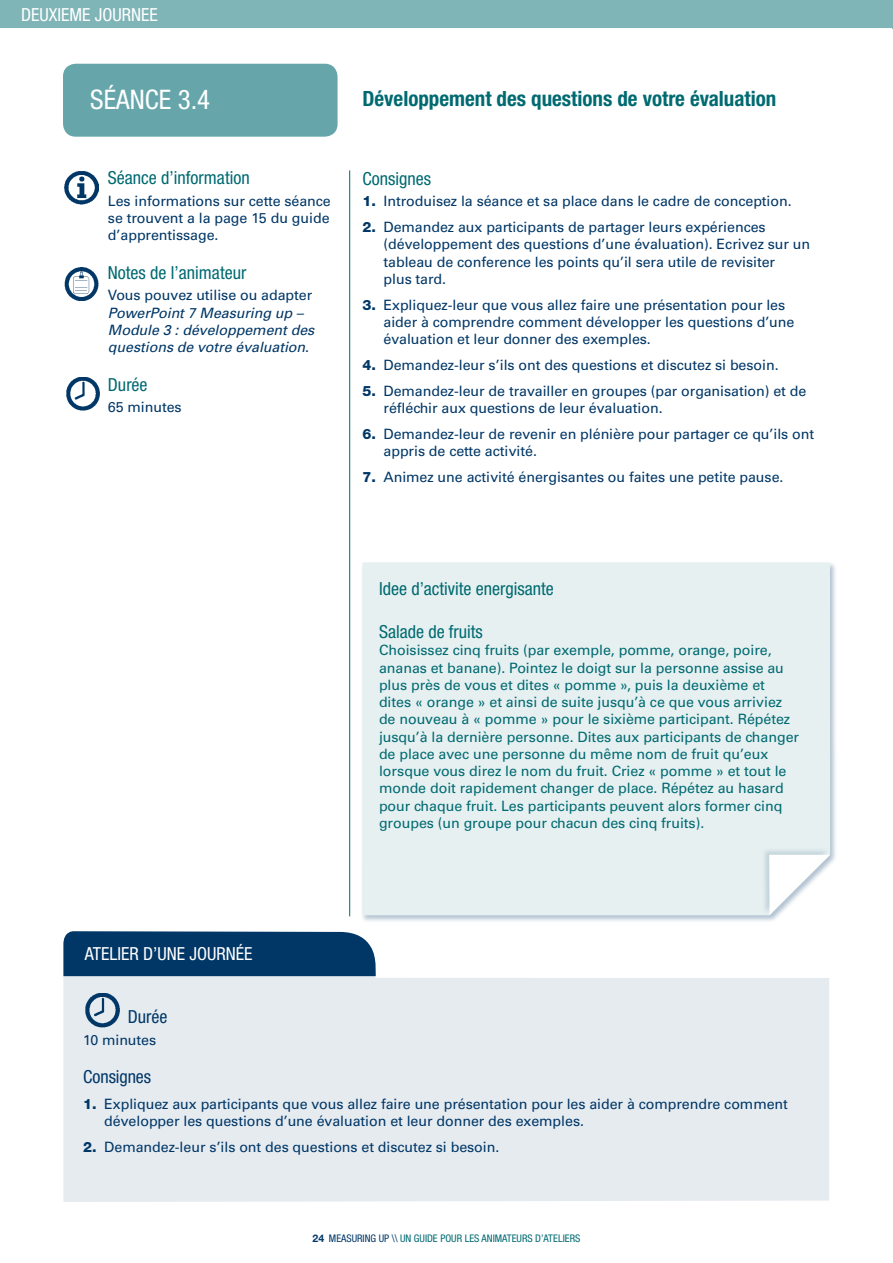
<style>
.page{position:relative;width:893px;height:1263px;background:#fff}
.page>*{position:absolute;margin:0;border:0;box-sizing:border-box;transform-origin:0 0}
.t1{font:condensed 27px "Helvetica Neue";color:#fff}
.t2{font:700 condensed 21px "Helvetica Neue";color:#006a71}
.t3{font:condensed 18px "Helvetica Neue";color:#006a71}
.t4{font:condensed 18px "Helvetica Neue";color:#fff}
.t5{font:condensed 18px "Helvetica Neue";letter-spacing:-.005em;color:#003767}
.t6{font:14.25px/17.2px "Univers";letter-spacing:-.005em;color:#003767}
.t7{font:14.25px/17.2px "Univers";letter-spacing:-.005em;color:#006a71}
.t8{font:italic 14.25px/17.2px "Univers";letter-spacing:-.005em;color:#003767}
.t9{font:condensed 10.5px "Helvetica Neue";color:#006a71}
.s1{font-style:normal}
.s2{font-family:"Helvetica Neue";font-weight:800}
.s3{font-weight:700;font-stretch:normal;color:#003767}
.s4{color:#003767}
</style>
<div class="page">
<div style="left:0;top:0;width:893px;height:28px;background:#80b5b8"></div>
<hr style="left:349px;top:170px;width:1px;height:746px;background:#006a71">
<div style="left:63px;top:64px;width:275px;height:73px;background:#66a6aa;border-radius:13px"></div>
<img style="left:64px;top:171px;width:34px;height:34px">
<img style="left:66px;top:377px;width:34px;height:34px">
<img style="left:64px;top:267px;width:35px;height:34px">
<div style="left:361px;top:561px;width:476px;height:362px;background:#003767;opacity:.3"></div>
<div style="left:362px;top:562px;width:468px;height:353px;background:#e6f0f1"></div>
<div style="left:63px;top:976px;width:766px;height:226px;background:#e6ebf0"></div>
<div style="left:63px;top:931px;width:313px;height:45px;background:#003767"></div>
<img style="left:86px;top:993px;width:34px;height:37px">
<div style="left:761px;top:847px;width:70px;height:69px;background:#003767;opacity:.16"></div>
<svg style="left:769px;top:855px;width:61px;height:60px"></svg>
<p class="t4" style="left:21px;top:5px;width:138px">DEUXIEME JOURNEE</p>
<h1 class="t1" style="left:90px;top:84px;width:121px">SÉANCE 3.4</h1>
<h2 class="t2" style="left:362px;top:85px;width:415px">Développement des questions de votre évaluation</h2>
<p class="t3" style="left:108px;top:167px;width:143px">Séance d’information</p>
<p class="t6" style="left:108px;top:192px;width:224px;text-align:justify">Les informations sur cette séance se trouvent a la page 15 du guide d’apprentissage.</p>
<p class="t3" style="left:108px;top:262px;width:140px">Notes de l’animateur</p>
<p class="t6" style="left:108px;top:287px;width:206px">Vous pouvez utilise ou adapter</p>
<p class="t8" style="left:108px;top:304px;width:208px">PowerPoint 7 Measuring up –<br>Module 3 : développement des questions de votre évaluation<span class="s1">.</span></p>
<p class="t3" style="left:108px;top:374px;width:41px">Durée</p>
<p class="t6" style="left:108px;top:399px;width:75px">65 minutes</p>
<p class="t3" style="left:362px;top:168px;width:70px">Consignes</p>
<p class="t6" style="left:362px;top:193px;width:431px"><span class="s2">1.</span> Introduisez la séance et sa place dans le cadre de conception.</p>
<p class="t6" style="left:383px;top:218px;width:428px;text-indent:-21px"><span class="s2">2.</span> Demandez aux participants de partager leurs expériences (développement des questions d’une évaluation). Ecrivez sur un tableau de conference les points qu’il sera utile de revisiter<br>plus tard.</p>
<p class="t6" style="left:383px;top:296px;width:412px;text-indent:-21px"><span class="s2">3.</span> Expliquez-leur que vous allez faire une présentation pour les aider à comprendre comment développer les questions d’une évaluation et leur donner des exemples.</p>
<p class="t6" style="left:362px;top:356px;width:418px"><span class="s2">4.</span> Demandez-leur s’ils ont des questions et discutez si besoin.</p>
<p class="t6" style="left:383px;top:382px;width:424px;text-indent:-21px"><span class="s2">5.</span> Demandez-leur de travailler en groupes (par organisation) et de réfléchir aux questions de leur évaluation.</p>
<p class="t6" style="left:383px;top:425px;width:432px;text-indent:-21px"><span class="s2">6.</span> Demandez-leur de revenir en plénière pour partager ce qu’ils ont appris de cette activité.</p>
<p class="t6" style="left:362px;top:468px;width:422px"><span class="s2">7.</span> Animez une activité énergisantes ou faites une petite pause.</p>
<p class="t3" style="left:379px;top:578px;width:176px">Idee d’activite energisante</p>
<p class="t3" style="left:379px;top:621px;width:105px">Salade de fruits</p>
<p class="t7" style="left:379px;top:642px;width:422px">Choisissez cinq fruits (par exemple, pomme, orange, poire, ananas et banane). Pointez le doigt sur la personne assise au plus près de vous et dites « pomme », puis la deuxième et dites « orange » et ainsi de suite jusqu’à ce que vous arriviez de nouveau à « pomme » pour le sixième participant. Répétez jusqu’à la dernière personne. Dites aux participants de changer de place avec une personne du même nom de fruit qu’eux lorsque vous direz le nom du fruit. Criez « pomme » et tout le monde doit rapidement changer de place. Répétez au hasard pour chaque fruit. Les participants peuvent alors former cinq groupes (un groupe pour chacun des cinq fruits).</p>
<p class="t4" style="left:85px;top:943px;width:83px">Atelier d’une</p>
<p class="t4" style="left:189px;top:943px;width:63px">journée</p>
<p class="t5" style="left:128px;top:1006px;width:41px">Durée</p>
<p class="t6" style="left:83px;top:1031px;width:75px">10 minutes</p>
<p class="t5" style="left:83px;top:1066px;width:69px">Consignes</p>
<p class="t6" style="left:104px;top:1095px;width:685px;text-indent:-21px"><span class="s2">1.</span> Expliquez aux participants que vous allez faire une présentation pour les aider à comprendre comment développer les questions d’une évaluation et leur donner des exemples.</p>
<p class="t6" style="left:83px;top:1138px;width:418px"><span class="s2">2.</span> Demandez-leur s’ils ont des questions et discutez si besoin.</p>
<p class="t9" style="left:313px;top:1232px;width:176px"><span class="s3">24</span> <span class="s4">MEASURING UP \\</span> Un guide pour les anima</p>
<p class="t9" style="left:507px;top:1232px;width:11px">teurs</p>
<p class="t9" style="left:535px;top:1232px;width:33px">d’ateliers</p>
</div>
